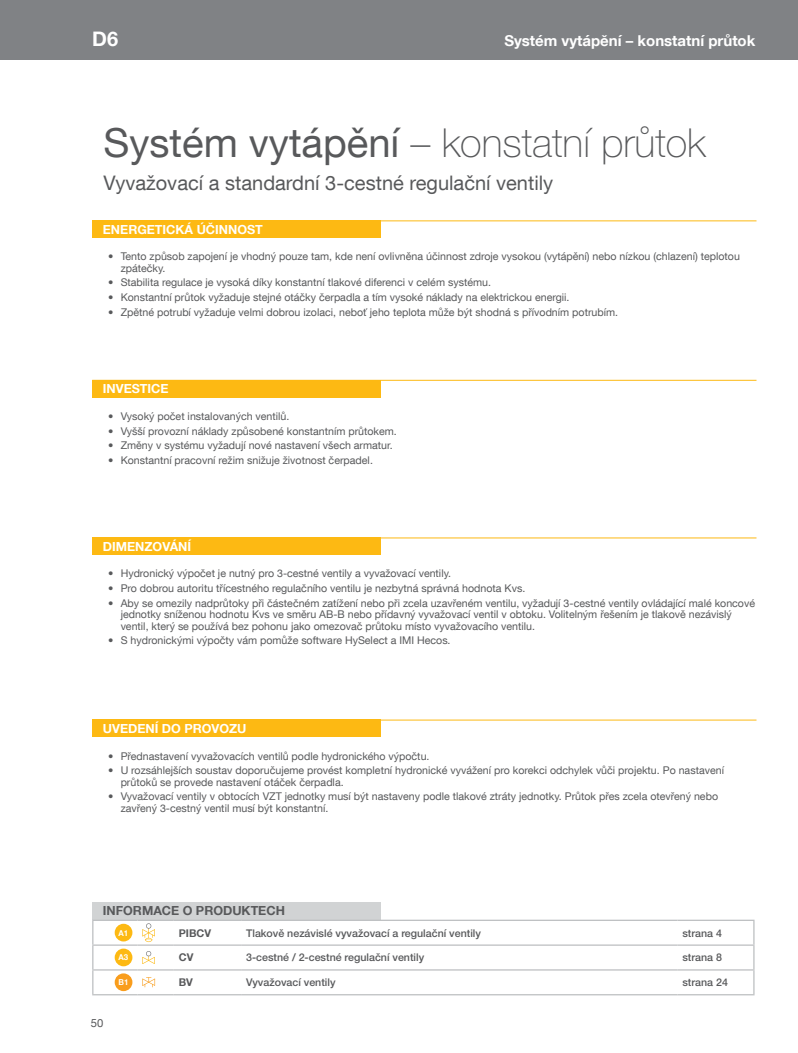
<style>
.page{position:relative;width:798px;height:1053px;background:#fff}
.page>*{position:absolute;margin:0;border:0;box-sizing:border-box;transform-origin:0 0}
.t1{font:100 40px "Helvetica Neue LT Pro";color:#58595b}
.t2{font:20px "Helvetica Neue LT Com";color:#58595b}
.t3{font:700 20px "Helvetica Neue LT Com";color:#fff}
.t4{font:700 15px "Helvetica Neue LT Com";color:#fff}
.t5{font:700 12.5px "Helvetica Neue LT Com";color:#fff}
.t6{font:700 12.5px "Helvetica Neue LT Com";color:#58595b}
.t7{font:11.25px "Helvetica Neue LT Com";color:#58595b}
.t8{font:10.62px/11.2px "Helvetica Neue LT Com";color:#58595b}
.t9{font:500 10.62px "Helvetica Neue LT Pro";color:#58595b}
.t10{font:700 10.62px "Helvetica Neue LT Com";color:#58595b}
.t11{font:700 8.12px "Helvetica Neue LT Com";color:#fff}
.s1{font-family:"Helvetica Neue LT Com";font-weight:400}
</style>
<div class="page">
<div style="left:0;top:0;width:797px;height:60px;background:#808285"></div>
<div style="left:92px;top:220px;width:288px;height:18px;background:#fdb913"></div>
<div style="left:92px;top:380px;width:288px;height:17px;background:#fdb913"></div>
<div style="left:92px;top:537px;width:288px;height:18px;background:#fdb913"></div>
<div style="left:92px;top:719px;width:288px;height:18px;background:#fdb913"></div>
<div style="left:92px;top:901px;width:288px;height:18px;background:#d1d3d4"></div>
<hr style="left:92px;top:220px;width:664px;height:1px;background:#fdb913">
<hr style="left:92px;top:380px;width:664px;height:1px;background:#fdb913">
<hr style="left:92px;top:537px;width:664px;height:1px;background:#fdb913">
<hr style="left:92px;top:719px;width:664px;height:1px;background:#fdb913">
<hr style="left:92px;top:919px;width:45px;height:1px;background:#bcbec0">
<hr style="left:137px;top:919px;width:37px;height:1px;background:#bcbec0">
<hr style="left:174px;top:919px;width:67px;height:1px;background:#bcbec0">
<hr style="left:241px;top:919px;width:436px;height:1px;background:#bcbec0">
<hr style="left:677px;top:919px;width:77px;height:1px;background:#bcbec0">
<hr style="left:92px;top:944px;width:45px;height:1px;background:#bcbec0">
<hr style="left:137px;top:944px;width:37px;height:1px;background:#bcbec0">
<hr style="left:174px;top:944px;width:67px;height:1px;background:#bcbec0">
<hr style="left:241px;top:944px;width:436px;height:1px;background:#bcbec0">
<hr style="left:677px;top:944px;width:77px;height:1px;background:#bcbec0">
<hr style="left:92px;top:969px;width:45px;height:1px;background:#bcbec0">
<svg style="left:92px;top:920px;width:1px;height:74px"></svg>
<hr style="left:137px;top:969px;width:37px;height:1px;background:#bcbec0">
<hr style="left:174px;top:969px;width:67px;height:1px;background:#bcbec0">
<hr style="left:241px;top:969px;width:436px;height:1px;background:#bcbec0">
<hr style="left:677px;top:969px;width:77px;height:1px;background:#bcbec0">
<svg style="left:753px;top:920px;width:1px;height:74px"></svg>
<hr style="left:92px;top:994px;width:45px;height:1px;background:#bcbec0">
<hr style="left:137px;top:994px;width:37px;height:1px;background:#bcbec0">
<hr style="left:174px;top:994px;width:67px;height:1px;background:#bcbec0">
<hr style="left:241px;top:994px;width:436px;height:1px;background:#bcbec0">
<hr style="left:677px;top:994px;width:77px;height:1px;background:#bcbec0">
<div style="left:115px;top:923px;width:17px;height:18px;background:#fdb913;border-radius:50%"></div>
<svg style="left:142px;top:923px;width:13px;height:19px"></svg>
<div style="left:115px;top:948px;width:17px;height:18px;background:#fdb913;border-radius:50%"></div>
<svg style="left:142px;top:951px;width:13px;height:12px"></svg>
<div style="left:115px;top:973px;width:17px;height:18px;background:#f99d1c;border-radius:50%"></div>
<svg style="left:142px;top:977px;width:13px;height:10px"></svg>
<h2 class="t3" style="left:92px;top:26px;width:27px">D6</h2>
<h3 class="t4" style="left:504px;top:31px;width:252px">Systém vytápění – konstatní průtok</h3>
<h1 class="t1" style="left:103px;top:119px;width:603px"><span class="s1">Systém vytápění</span> – konstatní průtok</h1>
<h2 class="t2" style="left:103px;top:170px;width:451px">Vyvažovací a standardní 3-cestné regulační ventily</h2>
<p class="t5" style="left:103px;top:221px;width:161px">ENERGETICKÁ ÚČINNOST</p>
<p class="t8" style="left:121px;top:251px;width:620px;text-indent:-12px">• Tento způsob zapojení je vhodný pouze tam, kde není ovlivněna účinnost zdroje vysokou (vytápění) nebo nízkou (chlazení) teplotou zpátečky.</p>
<p class="t8" style="left:108px;top:277px;width:384px">• Stabilita regulace je vysoká díky konstantní tlakové diferenci v celém systému.</p>
<p class="t8" style="left:108px;top:291px;width:462px">• Konstantní průtok vyžaduje stejné otáčky čerpadla a tím vysoké náklady na elektrickou energii.</p>
<p class="t8" style="left:108px;top:306px;width:511px">• Zpětné potrubí vyžaduje velmi dobrou izolaci, neboť jeho teplota může být shodná s přívodním potrubím.</p>
<p class="t5" style="left:103px;top:381px;width:67px">INVESTICE</p>
<p class="t8" style="left:108px;top:410px;width:183px">• Vysoký počet instalovaných ventilů.</p>
<p class="t8" style="left:108px;top:425px;width:290px">• Vyšší provozní náklady způsobené konstantním průtokem.</p>
<p class="t8" style="left:108px;top:439px;width:286px">• Změny v systému vyžadují nové nastavení všech armatur.</p>
<p class="t8" style="left:108px;top:454px;width:266px">• Konstantní pracovní režim snižuje životnost čerpadel.</p>
<p class="t5" style="left:103px;top:538px;width:90px">DIMENZOVÁNÍ</p>
<p class="t8" style="left:108px;top:567px;width:344px">• Hydronický výpočet je nutný pro 3-cestné ventily a vyvažovací ventily.</p>
<p class="t8" style="left:108px;top:582px;width:418px">• Pro dobrou autoritu třícestného regulačního ventilu je nezbytná správná hodnota Kvs.</p>
<p class="t8" style="left:121px;top:597px;width:635px;text-indent:-12px">• Aby se omezily nadprůtoky při částečném zatížení nebo při zcela uzavřeném ventilu, vyžadují 3-cestné ventily ovládající malé koncové jednotky sníženou hodnotu Kvs ve směru AB-B nebo přídavný vyvažovací ventil v obtoku. Volitelným řešením je tlakově nezávislý ventil, který se používá bez pohonu jako omezovač průtoku místo vyvažovacího ventilu.</p>
<p class="t8" style="left:108px;top:634px;width:344px">• S hydronickými výpočty vám pomůže software HySelect a IMI Hecos.</p>
<p class="t5" style="left:103px;top:720px;width:145px">UVEDENÍ DO PROVOZU</p>
<p class="t8" style="left:108px;top:749px;width:323px">• Přednastavení vyvažovacích ventilů podle hydronického výpočtu.</p>
<p class="t8" style="left:121px;top:764px;width:604px;text-indent:-12px">• U rozsáhlejších soustav doporučujeme provést kompletní hydronické vyvážení pro korekci odchylek vůči projektu. Po nastavení průtoků se provede nastavení otáček čerpadla.</p>
<p class="t8" style="left:121px;top:790px;width:598px;text-indent:-12px">• Vyvažovací ventily v obtocích VZT jednotky musí být nastaveny podle tlakové ztráty jednotky. Průtok přes zcela otevřený nebo zavřený 3-cestný ventil musí být konstantní.</p>
<p class="t6" style="left:103px;top:902px;width:183px">INFORMACE O PRODUKTECH</p>
<p class="t7" style="left:91px;top:1016px;width:14px">50</p>
<p class="t11" style="left:118px;top:927px;width:11px">A1</p>
<p class="t10" style="left:179px;top:925px;width:34px">PIBCV</p>
<p class="t9" style="left:246px;top:926px;width:236px">Tlakově nezávislé vyvažovací a regulační ventily</p>
<p class="t9" style="left:682px;top:926px;width:41px">strana 4</p>
<p class="t11" style="left:118px;top:952px;width:11px">A3</p>
<p class="t10" style="left:179px;top:950px;width:16px">CV</p>
<p class="t9" style="left:246px;top:951px;width:179px">3-cestné / 2-cestné regulační ventily</p>
<p class="t9" style="left:682px;top:951px;width:41px">strana 8</p>
<p class="t11" style="left:118px;top:977px;width:11px">B1</p>
<p class="t10" style="left:179px;top:975px;width:16px">BV</p>
<p class="t9" style="left:246px;top:975px;width:91px">Vyvažovací ventily</p>
<p class="t9" style="left:682px;top:975px;width:47px">strana 24</p>
</div>
